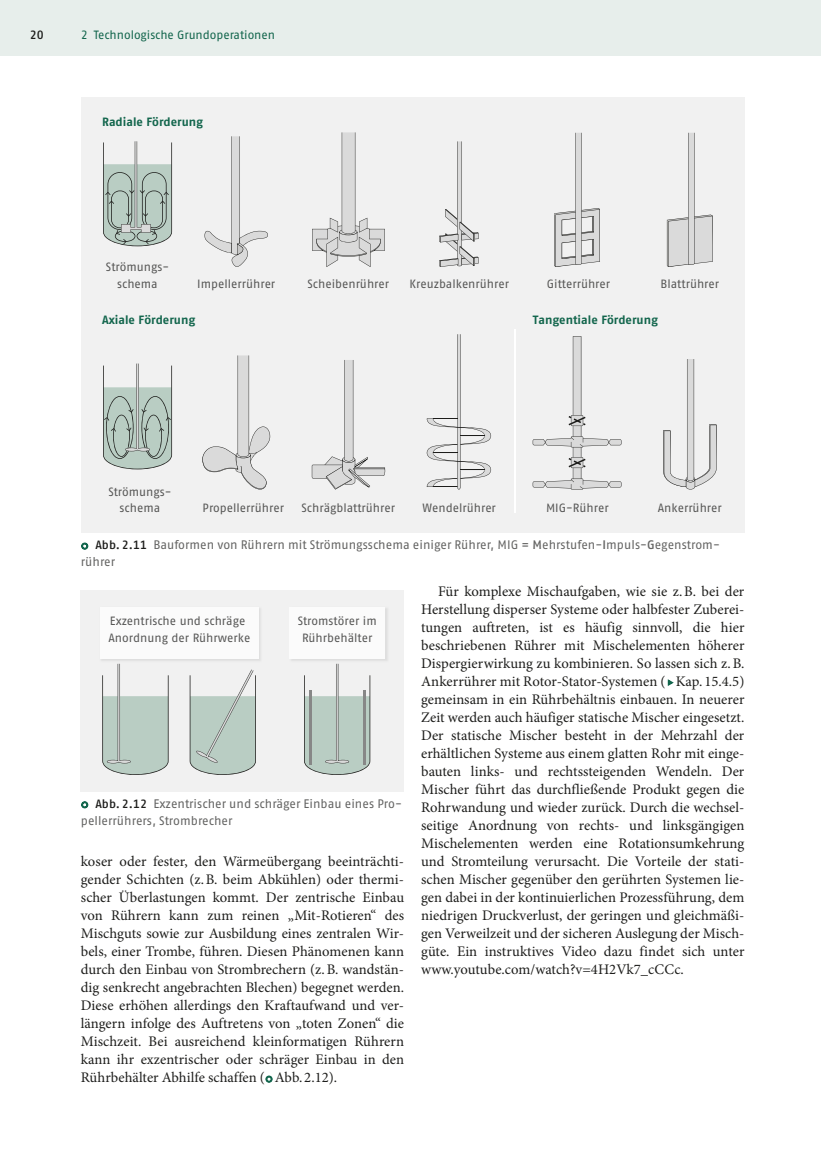
<style>
.page{position:relative;width:821px;height:1149px;background:#fff}
.page>*{position:absolute;margin:0;border:0;box-sizing:border-box;transform-origin:0 0}
.t1{font:14.7px/18px "Minion Pro";letter-spacing:.005em;color:#1d1d1b;text-align:justify}
.t2{font:12.3px/16.5px "Fago Pro";color:#646463}
.t3{font:12px/16.5px "Fago Pro";color:#575756;text-align:center}
.t4{font:700 12px "Fago Pro";color:#13664d}
.t5{font:12px "Fago Pro";color:#13664d}
.t6{font:600 12px "Fago Pro";color:#1d1d1b}
.s1{font-family:"Arial Unicode MS";font-size:13.2px;color:#13664d}
.s2{font-weight:600;font-size:12px;color:#1d1d1b}
.s3{font-weight:600}
</style>
<div class="page">
<div style="left:81px;top:0;width:740px;height:55px;background:#e7eeeb"></div>
<div style="left:0;top:0;width:81px;height:55px;background:#e7eeeb"></div>
<svg style="left:265px;top:1075px;width:8px;height:8px"></svg>
<svg style="left:667px;top:679px;width:7px;height:7px"></svg>
<div style="left:81px;top:98px;width:663px;height:434px;background:#f1f1f1"></div>
<svg style="left:667px;top:133px;width:45px;height:134px"></svg>
<svg style="left:663px;top:359px;width:53px;height:130px"></svg>
<svg style="left:202px;top:355px;width:69px;height:135px"></svg>
<svg style="left:312px;top:360px;width:73px;height:129px"></svg>
<svg style="left:439px;top:141px;width:39px;height:126px"></svg>
<svg style="left:426px;top:334px;width:65px;height:155px"></svg>
<svg style="left:554px;top:133px;width:46px;height:134px"></svg>
<svg style="left:532px;top:336px;width:89px;height:153px"></svg>
<hr style="left:514px;top:329px;width:2px;height:183px;background:#fff">
<svg style="left:204px;top:136px;width:64px;height:131px"></svg>
<svg style="left:312px;top:132px;width:73px;height:135px"></svg>
<svg style="left:103px;top:141px;width:69px;height:105px"></svg>
<svg style="left:103px;top:363px;width:69px;height:106px"></svg>
<svg style="left:81px;top:542px;width:8px;height:8px"></svg>
<div style="left:81px;top:589px;width:323px;height:202px;background:#f1f1f1"></div>
<svg style="left:102px;top:663px;width:67px;height:111px"></svg>
<svg style="left:190px;top:669px;width:66px;height:105px"></svg>
<svg style="left:304px;top:663px;width:66px;height:111px"></svg>
<hr style="left:309px;top:690px;width:2px;height:74px;background:#878787">
<hr style="left:363px;top:690px;width:2px;height:74px;background:#878787">
<div style="left:100px;top:606px;width:158px;height:52px;background:#fbfbfb"></div>
<div style="left:289px;top:606px;width:96px;height:52px;background:#fbfbfb"></div>
<svg style="left:81px;top:801px;width:8px;height:8px"></svg>
<p class="t6" style="left:30px;top:28px;width:16px">20</p>
<p class="t5" style="left:81px;top:28px;width:196px">2 Technologische Grundoperationen</p>
<p class="t4" style="left:102px;top:114px;width:102px">Radiale Förderung</p>
<p class="t3" style="left:106px;top:259px;width:65px">Strömungs&shy;schema</p>
<p class="t3" style="left:197px;top:275px;width:79px">Impellerrührer</p>
<p class="t3" style="left:307px;top:275px;width:83px">Scheibenrührer</p>
<p class="t4" style="left:102px;top:313px;width:95px">Axiale Förderung</p>
<p class="t3" style="left:409px;top:275px;width:101px">Kreuzbalkenrührer</p>
<p class="t3" style="left:547px;top:275px;width:65px">Gitterrührer</p>
<p class="t3" style="left:660px;top:275px;width:60px">Blattrührer</p>
<p class="t4" style="left:533px;top:313px;width:127px">Tangentiale Förderung</p>
<p class="t3" style="left:108px;top:483px;width:65px">Strömungs&shy;schema</p>
<p class="t3" style="left:203px;top:499px;width:83px">Propellerrührer</p>
<p class="t3" style="left:301px;top:499px;width:95px">Schrägblattrührer</p>
<p class="t3" style="left:422px;top:499px;width:75px">Wendelrührer</p>
<p class="t3" style="left:546px;top:499px;width:64px">MIG-Rührer</p>
<p class="t3" style="left:658px;top:499px;width:65px">Ankerrührer</p>
<p class="t2" style="left:81px;top:536px;width:640px"><span class="s1">○</span> <span class="s2">Abb.2.11</span> Bauformen von Rührern mit Strömungsschema einiger Rührer, MIG = <span class="s3">M</span>ehrstufen-<span class="s3">I</span>mpuls-<span class="s3">G</span>egenstrom&shy;rührer</p>
<p class="t3" style="left:108px;top:612px;width:143px;text-align:left">Exzentrische und schräge<br>Anordnung der Rührwerke</p>
<p class="t3" style="left:298px;top:612px;width:80px">Stromstörer im<br>Rührbehälter</p>
<p class="t2" style="left:81px;top:795px;width:323px"><span class="s1">○</span> <span class="s2">Abb.2.12</span> Exzentrischer und schräger Einbau eines Pro&shy;pellerrührers, Strombrecher</p>
<p class="t1" style="left:81px;top:852px;width:325px">koser oder fester, den Wärmeübergang beeinträchti&shy;gender Schichten (z.B. beim Abkühlen) oder thermi&shy;scher Überlastungen kommt. Der zentrische Einbau von Rührern kann zum reinen „Mit-Rotieren“ des Mischguts sowie zur Ausbildung eines zentralen Wir&shy;bels, einer Trombe, führen. Diesen Phänomenen kann durch den Einbau von Strombrechern (z.B. wandstän&shy;dig senkrecht angebrachten Blechen) begegnet werden.<br>Diese erhöhen allerdings den Kraftaufwand und ver&shy;längern infolge des Auftretens von „toten Zonen“ die Mischzeit. Bei ausreichend kleinformatigen Rührern kann ihr exzentrischer oder schräger Einbau in den Rührbehälter Abhilfe schaffen (<sub>○</sub>Abb. 2.12).</p>
<p class="t1" style="left:421px;top:582px;width:325px;text-indent:17px">Für komplexe Mischaufgaben, wie sie z.B. bei der Herstellung disperser Systeme oder halbfester Zuberei&shy;tungen auftreten, ist es häufig sinnvoll, die hier beschriebenen Rührer mit Mischelementen höherer Dispergierwirkung zu kombinieren. So lassen sich z.B.<br>Ankerrührer mit Rotor-Stator-Systemen (<sub>▸</sub>Kap. 15.4.5) gemeinsam in ein Rührbehältnis einbauen. In neuerer Zeit werden auch häufiger statische Mischer eingesetzt.<br>Der statische Mischer besteht in der Mehrzahl der erhältlichen Systeme aus einem glatten Rohr mit einge&shy;bauten links- und rechtssteigenden Wendeln. Der Mischer führt das durchfließende Produkt gegen die Rohrwandung und wieder zurück. Durch die wechsel&shy;seitige Anordnung von rechts- und linksgängigen Mischelementen werden eine Rotationsumkehrung und Stromteilung verursacht. Die Vorteile der stati&shy;schen Mischer gegenüber den gerührten Systemen lie&shy;gen dabei in der kontinuierlichen Prozessführung, dem niedrigen Druckverlust, der geringen und gleichmäßi&shy;gen Verweilzeit und der sicheren Auslegung der Misch&shy;güte. Ein instruktives Video dazu findet sich unter www.youtube.com/watch?v=4H2Vk7_cCCc.</p>
</div>
